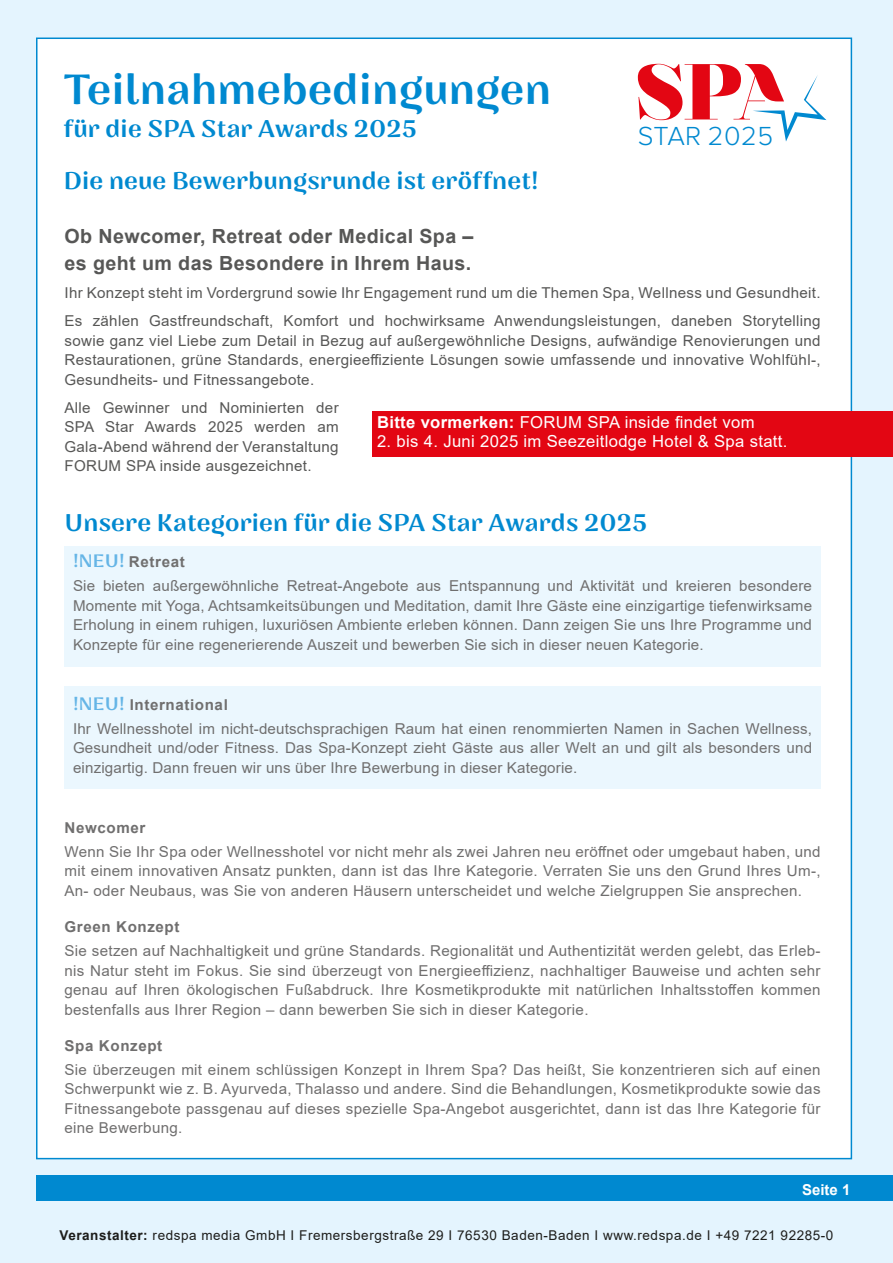
<style>
.page{position:relative;width:893px;height:1263px;background:#e4f4fe}
.page>*{position:absolute;margin:0;border:0;box-sizing:border-box;transform-origin:0 0}
.t1{font:500 42px "Nazare";letter-spacing:.01em;color:#0089d0}
.t2{font:300 27.15px "Proxima Nova A";letter-spacing:.015em;color:#0089d0}
.t3{font:500 24px/52.1px "Nazare";letter-spacing:.01em;color:#0089d0}
.t4{font:700 19.5px/27px "Arial";letter-spacing:.02em;color:#575756}
.t5{font:16.5px "Arial";letter-spacing:.02em;color:#fff}
.t6{font:15px/19.5px "Arial";letter-spacing:.01em;color:#706f6f;text-align:justify}
.t7{font:15px/19.5px "Arial";letter-spacing:.02em;color:#575756;text-align:justify}
.t8{font:700 15px "Arial";letter-spacing:.04em;color:#706f6f}
.t9{font:700 15px "Arial";color:#fff}
.t10{font:13.5px "Arial";letter-spacing:.04em;color:#1d1d1b}
.s1{font-family:"Nazare";font-weight:500;font-size:18px;color:#65b5e6}
.s2{font-weight:700}
</style>
<div class="page">
<div style="left:36px;top:1176px;width:857px;height:25px;background:#0089d0"></div>
<div style="left:36px;top:38px;width:816px;height:1121px;background:#fff;border:2px solid #0089d0"></div>
<svg style="left:638px;top:64px;width:188px;height:77px"></svg>
<div style="left:64px;top:547px;width:757px;height:120px;background:#ebf7fe"></div>
<div style="left:64px;top:686px;width:757px;height:102px;background:#ebf7fe"></div>
<div style="left:373px;top:411px;width:520px;height:46px;background:#e30613"></div>
<h1 class="t1" style="left:64px;top:62px;width:489px">Teilnahmebedingungen</h1>
<h3 class="t3" style="left:64px;top:103px;width:477px">für die SPA Star Awards 2025<br>Die neue Bewerbungsrunde ist eröffnet!</h3>
<h2 class="t2" style="left:638px;top:120px;width:137px">STAR 2025</h2>
<h3 class="t4" style="left:64px;top:223px;width:411px">Ob Newcomer, Retreat oder Medical Spa – es geht um das Besondere in Ihrem Haus.</h3>
<p class="t7" style="left:64px;top:279px;width:758px;line-height:28px">Ihr Konzept steht im Vordergrund sowie Ihr Engagement rund um die Themen Spa, Wellness und Gesundheit.<br>Es zählen Gastfreundschaft, Komfort und hochwirksame Anwendungsleistungen, daneben Storytelling</p>
<p class="t7" style="left:64px;top:330px;width:758px">sowie ganz viel Liebe zum Detail in Bezug auf außergewöhnliche Designs, aufwändige Renovierungen und Restaurationen, grüne Standards, energieeffiziente Lösungen sowie umfassende und innovative Wohlfühl-, Gesundheits- und Fitnessangebote.</p>
<p class="t7" style="left:64px;top:397px;width:276px">Alle Gewinner und Nominierten der SPA Star Awards 2025 werden am Gala-Abend während der Veranstaltung FORUM SPA inside ausgezeichnet.</p>
<h3 class="t3" style="left:64px;top:497px;width:584px">Unsere Kategorien für die SPA Star Awards 2025</h3>
<p class="t6" style="left:73px;top:550px;width:741px;line-height:23.7px"><span class="s1">!NEU!</span> <span class="s2">Retreat<br></span>Sie bieten außergewöhnliche Retreat-Angebote aus Entspannung und Aktivität und kreieren besondere</p>
<p class="t6" style="left:73px;top:595px;width:741px">Momente mit Yoga, Achtsamkeitsübungen und Meditation, damit Ihre Gäste eine einzigartige tiefenwirksame Erholung in einem ruhigen, luxuriösen Ambiente erleben können. Dann zeigen Sie uns Ihre Programme und Konzepte für eine regenerierende Auszeit und bewerben Sie sich in dieser neuen Kategorie.</p>
<p class="t5" style="left:377px;top:410px;width:379px"><span class="s2">Bitte vormerken:</span> FORUM SPA inside findet vom</p>
<p class="t5" style="left:377px;top:430px;width:412px">2. bis 4. Juni 2025 im Seezeitlodge Hotel &amp; Spa statt.</p>
<p class="t6" style="left:73px;top:693px;width:741px;line-height:23.7px"><span class="s1">!NEU!</span> <span class="s2">International<br></span>Ihr Wellnesshotel im nicht-deutschsprachigen Raum hat einen renommierten Namen in Sachen Wellness,</p>
<p class="t6" style="left:73px;top:738px;width:741px">Gesundheit und/oder Fitness. Das Spa-Konzept zieht Gäste aus aller Welt an und gilt als besonders und einzigartig. Dann freuen wir uns über Ihre Bewerbung in dieser Kategorie.</p>
<p class="t8" style="left:64px;top:817px;width:82px">Newcomer</p>
<p class="t6" style="left:64px;top:841px;width:758px">Wenn Sie Ihr Spa oder Wellnesshotel vor nicht mehr als zwei Jahren neu eröffnet oder umgebaut haben, und mit einem innovativen Ansatz punkten, dann ist das Ihre Kategorie. Verraten Sie uns den Grund Ihres Um-, An- oder Neubaus, was Sie von anderen Häusern unterscheidet und welche Zielgruppen Sie ansprechen.</p>
<p class="t8" style="left:64px;top:916px;width:117px">Green Konzept</p>
<p class="t6" style="left:64px;top:941px;width:758px">Sie setzen auf Nachhaltigkeit und grüne Standards. Regionalität und Authentizität werden gelebt, das Erleb&shy;nis Natur steht im Fokus. Sie sind überzeugt von Energieeffizienz, nachhaltiger Bauweise und achten sehr genau auf Ihren ökologischen Fußabdruck. Ihre Kosmetikprodukte mit natürlichen Inhaltsstoffen kommen bestenfalls aus Ihrer Region – dann bewerben Sie sich in dieser Kategorie.</p>
<p class="t8" style="left:64px;top:1035px;width:99px">Spa Konzept</p>
<p class="t6" style="left:64px;top:1060px;width:758px">Sie überzeugen mit einem schlüssigen Konzept in Ihrem Spa? Das heißt, Sie konzentrieren sich auf einen Schwerpunkt wie z. B. Ayurveda, Thalasso und andere. Sind die Behandlungen, Kosmetikprodukte sowie das Fitnessangebote passgenau auf dieses spezielle Spa-Angebot ausgerichtet, dann ist das Ihre Kategorie für eine Bewerbung.</p>
<p class="t9" style="left:802px;top:1179px;width:50px">Seite 1</p>
<p class="t10" style="left:60px;top:1225px;width:775px"><span class="s2">Veranstalter:</span> redspa media GmbH I Fremersbergstraße 29 I 76530 Baden-Baden I www.redspa.de I +49 7221 92285-0</p>
</div>
